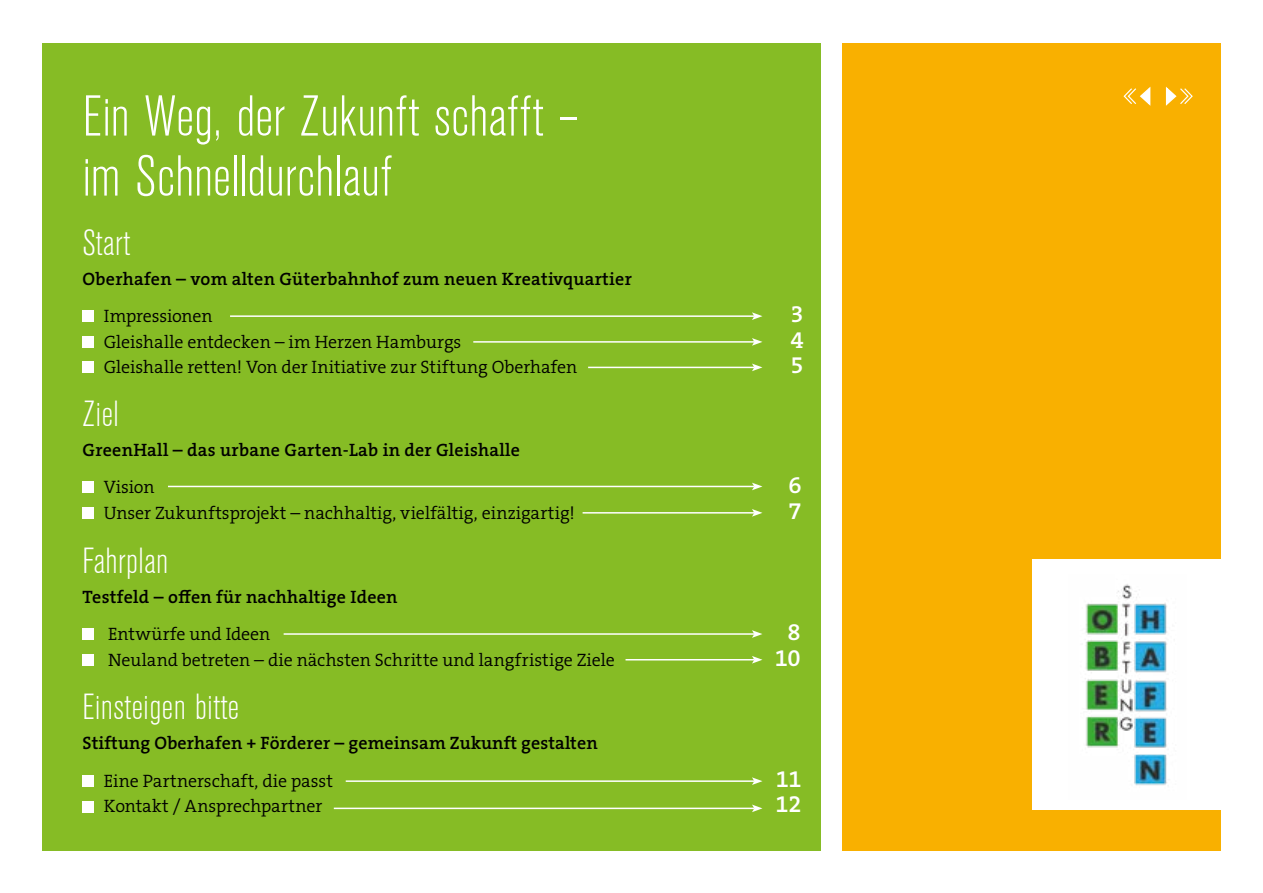
<style>
.page{position:relative;width:1263px;height:893px;background:#fff}
.page>*{position:absolute;margin:0;border:0;box-sizing:border-box;transform-origin:0 0}
.t1{font:300 condensed 57px/60px "Akzidenz Grotesk BE";color:#fff}
.t2{font:300 condensed 36px "Akzidenz Grotesk BE";letter-spacing:.015em;color:#fff}
.t3{font:600 24px "The Serif B W6";color:#fff}
.t4{font:300 18px "The Serif B W4";letter-spacing:-.005em;color:#000}
.t5{font:600 18px "The Serif B W6";letter-spacing:.015em;color:#000}
</style>
<div class="page">
<div style="left:43px;top:43px;width:778px;height:807px;background:#86bc25"></div>
<div style="left:842px;top:43px;width:378px;height:807px;background:#f9b000"></div>
<div style="left:83px;top:775px;width:11px;height:12px;background:#fff"></div>
<div style="left:83px;top:801px;width:11px;height:11px;background:#fff"></div>
<hr style="left:346px;top:780px;width:408px;height:2px;background:#fff">
<svg style="left:752px;top:777px;width:10px;height:8px"></svg>
<hr style="left:334px;top:808px;width:420px;height:1px;background:#fff">
<svg style="left:752px;top:804px;width:10px;height:8px"></svg>
<div style="left:83px;top:628px;width:11px;height:12px;background:#fff"></div>
<div style="left:83px;top:654px;width:11px;height:12px;background:#fff"></div>
<hr style="left:284px;top:633px;width:470px;height:2px;background:#fff">
<svg style="left:752px;top:630px;width:10px;height:8px"></svg>
<hr style="left:625px;top:659px;width:129px;height:1px;background:#fff">
<svg style="left:752px;top:656px;width:10px;height:8px"></svg>
<div style="left:83px;top:482px;width:11px;height:11px;background:#fff"></div>
<div style="left:83px;top:507px;width:11px;height:12px;background:#fff"></div>
<hr style="left:168px;top:486px;width:586px;height:1px;background:#fff">
<svg style="left:752px;top:483px;width:10px;height:7px"></svg>
<hr style="left:583px;top:512px;width:171px;height:2px;background:#fff">
<svg style="left:752px;top:509px;width:10px;height:8px"></svg>
<div style="left:83px;top:310px;width:11px;height:12px;background:#fff"></div>
<div style="left:83px;top:336px;width:11px;height:12px;background:#fff"></div>
<div style="left:83px;top:361px;width:11px;height:12px;background:#fff"></div>
<hr style="left:230px;top:315px;width:524px;height:2px;background:#fff">
<svg style="left:752px;top:312px;width:10px;height:8px"></svg>
<hr style="left:473px;top:341px;width:281px;height:2px;background:#fff">
<svg style="left:752px;top:338px;width:10px;height:8px"></svg>
<hr style="left:588px;top:367px;width:166px;height:1px;background:#fff">
<svg style="left:752px;top:364px;width:10px;height:7px"></svg>
<svg style="left:1032px;top:559px;width:188px;height:251px;background:#dae9e7"></svg>
<svg style="left:1123px;top:86px;width:28px;height:20px"></svg>
<svg style="left:1165px;top:86px;width:28px;height:20px"></svg>
<h1 class="t1" style="left:83px;top:88px;width:497px">Ein Weg, der Zukunft schafft – im Schnelldurchlauf</h1>
<h2 class="t2" style="left:83px;top:223px;width:49px">Start</h2>
<p class="t5" style="left:83px;top:267px;width:551px">Oberhafen – vom alten Güterbahnhof zum neuen Kreativquartier</p>
<p class="t4" style="left:104px;top:304px;width:110px">Impressionen</p>
<h3 class="t3" style="left:790px;top:298px;width:15px">3</h3>
<p class="t4" style="left:104px;top:330px;width:359px">Gleishalle entdecken – im Herzen Hamburgs</p>
<h3 class="t3" style="left:790px;top:324px;width:15px">4</h3>
<p class="t4" style="left:104px;top:355px;width:475px">Gleishalle retten! Von der Initiative zur Stiftung Oberhafen</p>
<h3 class="t3" style="left:790px;top:349px;width:15px">5</h3>
<h2 class="t2" style="left:83px;top:394px;width:38px">Ziel</h2>
<p class="t5" style="left:83px;top:438px;width:439px">GreenHall – das urbane Garten-Lab in der Gleishalle</p>
<p class="t4" style="left:104px;top:476px;width:52px">Vision</p>
<h3 class="t3" style="left:788px;top:469px;width:15px">6</h3>
<p class="t4" style="left:104px;top:501px;width:472px">Unser Zukunftsprojekt – nachhaltig, vielfältig, einzigartig!</p>
<h3 class="t3" style="left:788px;top:495px;width:15px">7</h3>
<h2 class="t2" style="left:83px;top:541px;width:87px">Fahrplan</h2>
<p class="t5" style="left:83px;top:585px;width:316px">Testfeld – offen für nachhaltige Ideen</p>
<p class="t4" style="left:108px;top:622px;width:164px">Entwürfe und Ideen</p>
<h3 class="t3" style="left:787px;top:616px;width:15px">8</h3>
<p class="t4" style="left:108px;top:648px;width:508px">Neuland betreten – die nächsten Schritte und langfristige Ziele</p>
<h3 class="t3" style="left:775px;top:642px;width:27px">10</h3>
<h2 class="t2" style="left:83px;top:688px;width:158px">Einsteigen bitte</h2>
<p class="t5" style="left:83px;top:731px;width:517px">Stiftung Oberhafen + Förderer – gemeinsam Zukunft gestalten</p>
<p class="t4" style="left:104px;top:769px;width:231px">Eine Partnerschaft, die passt</p>
<h3 class="t3" style="left:776px;top:763px;width:27px">11</h3>
<p class="t4" style="left:104px;top:795px;width:220px">Kontakt / Ansprechpartner</p>
<h3 class="t3" style="left:775px;top:788px;width:27px">12</h3>
</div>
